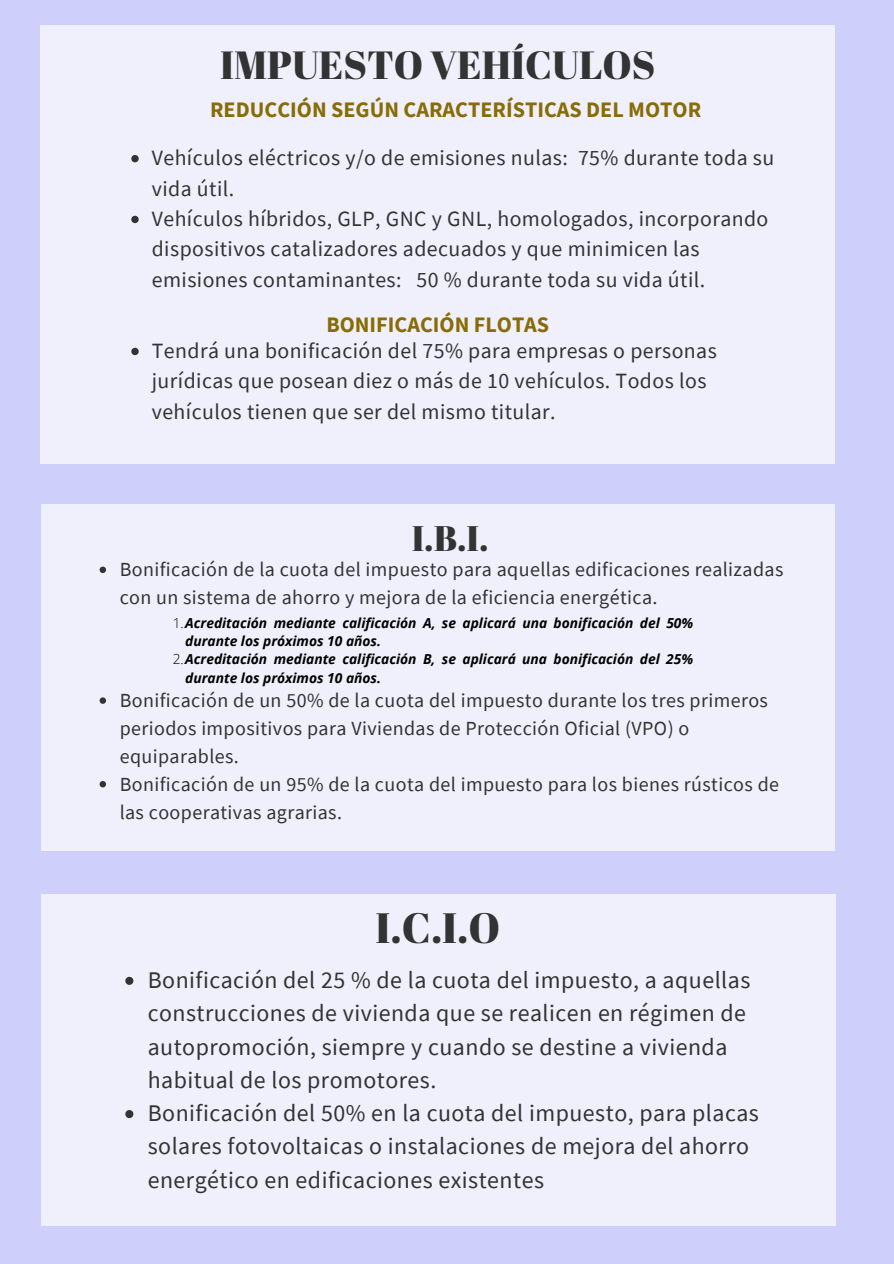
<style>
.page{position:relative;width:894px;height:1264px;background:#fff}
.page>*{position:absolute;margin:0;border:0;box-sizing:border-box;transform-origin:0 0}
.t1{font:42.3px "Abril Fatface";color:#333}
.t2{font:39.3px "Abril Fatface";color:#333}
.t3{font:35.55px "Abril Fatface";color:#333}
.t4{font:23.85px/33.3px "Source Sans Pro";letter-spacing:.02em;color:#333}
.t5{font:700 22.05px "Source Sans Pro";color:#886c06}
.t6{font:21.75px/30.5px "Source Sans Pro";letter-spacing:.02em;color:#333}
.t7{font:19.95px/27.9px "Source Sans Pro";letter-spacing:.02em;color:#333}
.t8{font:italic 700 13.8px/18.3px "Open Sans";color:#000}
.s1{font-weight:300;font-style:normal}
</style>
<div class="page">
<div style="left:0;top:0;width:893px;height:1263px;background:#cecffa"></div>
<div style="left:41px;top:25px;width:793px;height:439px;background:#f0f0fd"></div>
<svg style="left:131px;top:155px;width:8px;height:7px"></svg>
<svg style="left:131px;top:216px;width:8px;height:7px"></svg>
<svg style="left:131px;top:348px;width:8px;height:7px"></svg>
<div style="left:41px;top:893px;width:794px;height:332px;background:#f0f0fd"></div>
<svg style="left:125px;top:976px;width:8px;height:8px"></svg>
<svg style="left:125px;top:1110px;width:8px;height:8px"></svg>
<div style="left:41px;top:504px;width:793px;height:346px;background:#f0f0fd"></div>
<svg style="left:100px;top:566px;width:6px;height:7px"></svg>
<svg style="left:100px;top:697px;width:6px;height:6px"></svg>
<svg style="left:100px;top:781px;width:6px;height:6px"></svg>
<p class="t2" style="left:220px;top:37px;width:436px">IMPUESTO VEHÍCULOS</p>
<p class="t5" style="left:210px;top:95px;width:492px">REDUCCIÓN SEGÚN CARACTERÍSTICAS DEL MOTOR</p>
<p class="t6" style="left:152px;top:142px;width:624px">Vehículos eléctricos y/o de emisiones nulas: 75% durante toda su vida útil.</p>
<p class="t6" style="left:152px;top:203px;width:618px">Vehículos híbridos, GLP, GNC y GNL, homologados, incorporando dispositivos catalizadores adecuados y que minimicen las emisiones contaminantes: 50 % durante toda su vida útil.</p>
<p class="t5" style="left:326px;top:310px;width:224px">BONIFICACIÓN FLOTAS</p>
<p class="t6" style="left:152px;top:335px;width:566px">Tendrá una bonificación del 75% para empresas o personas jurídicas que posean diez o más de 10 vehículos. Todos los vehículos tienen que ser del mismo titular.</p>
<p class="t3" style="left:411px;top:513px;width:78px">I.B.I.</p>
<p class="t7" style="left:120px;top:555px;width:665px">Bonificación de la cuota del impuesto para aquellas edificaciones realizadas con un sistema de ahorro y mejora de la eficiencia energética.</p>
<p class="t8" style="left:185px;top:613px;width:509px;text-indent:-12px"><span class="s1">1.</span>Acreditación mediante calificación A, se aplicará una bonificación del 50% durante los próximos 10 años.</p>
<p class="t8" style="left:185px;top:650px;width:509px;text-indent:-12px"><span class="s1">2.</span>Acreditación mediante calificación B, se aplicará una bonificación del 25% durante los próximos 10 años.</p>
<p class="t7" style="left:120px;top:686px;width:649px">Bonificación de un 50% de la cuota del impuesto durante los tres primeros periodos impositivos para Viviendas de Protección Oficial (VPO) o equiparables.</p>
<p class="t7" style="left:120px;top:769px;width:660px">Bonificación de un 95% de la cuota del impuesto para los bienes rústicos de las cooperativas agrarias.</p>
<p class="t1" style="left:375px;top:897px;width:126px">I.C.I.O</p>
<p class="t4" style="left:148px;top:962px;width:604px">Bonificación del 25 % de la cuota del impuesto, a aquellas construcciones de vivienda que se realicen en régimen de autopromoción, siempre y cuando se destine a vivienda habitual de los promotores.</p>
<p class="t4" style="left:148px;top:1095px;width:612px">Bonificación del 50% en la cuota del impuesto, para placas solares fotovoltaicas o instalaciones de mejora del ahorro energético en edificaciones existentes</p>
</div>
